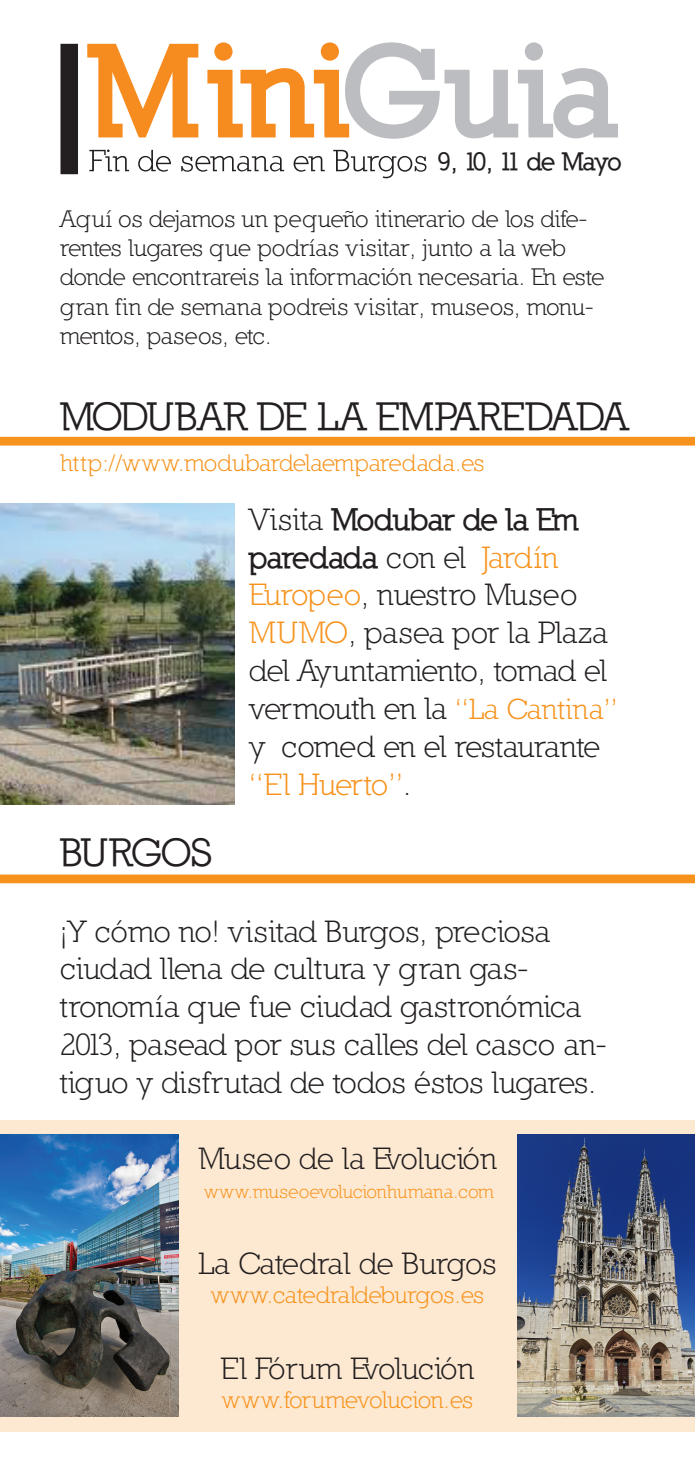
<style>
.page{position:relative;width:695px;height:1474px;background:#fff}
.page>*{position:absolute;margin:0;border:0;box-sizing:border-box;transform-origin:0 0}
.t1{font:700 40.25px "Nilland";color:#231f20}
.t2{font:700 40.25px "Nilland";letter-spacing:-.03em;color:#231f20}
.t3{font:31.5px/37.8px "Nilland";letter-spacing:-.025em;color:#231f20}
.t4{font:31.5px "Nilland";color:#231f20}
.t5{font:800 25.55px "Nilland";letter-spacing:-.035em;color:#231f20}
.t6{font:24.5px/29.4px "Nilland";letter-spacing:-.025em;color:#231f20}
.t7{font:24.5px "Nilland";letter-spacing:-.03em;color:#f7931d}
.t8{font:19.25px "Nilland";color:#f7931d}
.s1{font-weight:800}
.s2{color:#f7931d}
.s3{font-size:29.75px;color:#f7931d}
</style>
<div class="page">
<div style="left:0;top:1119px;width:694px;height:311px;background:#fde9d2"></div>
<img style="left:0;top:503px;width:235px;height:301px">
<svg style="left:87px;top:44px;width:111px;height:93px"></svg>
<svg style="left:207px;top:42px;width:411px;height:97px"></svg>
<svg style="left:89px;top:149px;width:40px;height:22px"></svg>
<svg style="left:138px;top:150px;width:33px;height:22px"></svg>
<svg style="left:181px;top:156px;width:103px;height:16px"></svg>
<svg style="left:293px;top:156px;width:32px;height:16px"></svg>
<svg style="left:333px;top:150px;width:93px;height:28px"></svg>
<div style="left:60px;top:44px;width:18px;height:130px;background:#231f20"></div>
<div style="left:0;top:874px;width:694px;height:9px;background:#f7931d"></div>
<div style="left:0;top:437px;width:694px;height:8px;background:#f7931d"></div>
<img style="left:517px;top:1134px;width:177px;height:282px">
<img style="left:0;top:1134px;width:178px;height:282px">
<p class="t5" style="left:437px;top:147px;width:185px">9, 10, 11 de Mayo</p>
<p class="t6" style="left:60px;top:203px;width:546px">Aquí os dejamos un pequeño itinerario de los dife&shy;rentes lugares que podrías visitar, junto a la web donde encontrareis la información necesaria. En este gran fin de semana podreis visitar, museos, monu&shy;mentos, paseos, etc.</p>
<p class="t1" style="left:60px;top:393px;width:570px">MODUBAR DE LA EMPAREDADA</p>
<p class="t7" style="left:60px;top:448px;width:426px">http://www.modubardelaemparedada.es</p>
<p class="t3" style="left:249px;top:500px;width:370px">Visita <span class="s1">Modubar de la Em paredada</span> con el <span class="s2">Jardín<br>Europeo</span>, nuestro Museo<br><span class="s2">MUMO</span>, pasea por la Plaza del Ayuntamiento, tomad el vermouth en la <span class="s3">“La Cantina” </span>y comed en el restaurante <span class="s2">“El Huerto”</span>.</p>
<p class="t2" style="left:60px;top:828px;width:154px">BURGOS</p>
<p class="t3" style="left:60px;top:911px;width:548px">¡Y cómo no! visitad Burgos, preciosa ciudad llena de cultura y gran gas&shy;tronomía que fue ciudad gastronómica 2013, pasead por sus calles del casco an&shy;tiguo y disfrutad de todos éstos lugares.</p>
<p class="t3" style="left:198px;top:1138px;width:300px">Museo de la Evolución</p>
<p class="t8" style="left:204px;top:1180px;width:291px">www.museoevolucionhumana.com</p>
<p class="t3" style="left:198px;top:1243px;width:299px">La Catedral de Burgos</p>
<p class="t7" style="left:211px;top:1280px;width:274px">www.catedraldeburgos.es</p>
<p class="t4" style="left:220px;top:1349px;width:255px">El Fórum Evolución</p>
<p class="t7" style="left:222px;top:1385px;width:252px">www.forumevolucion.es</p>
</div>
